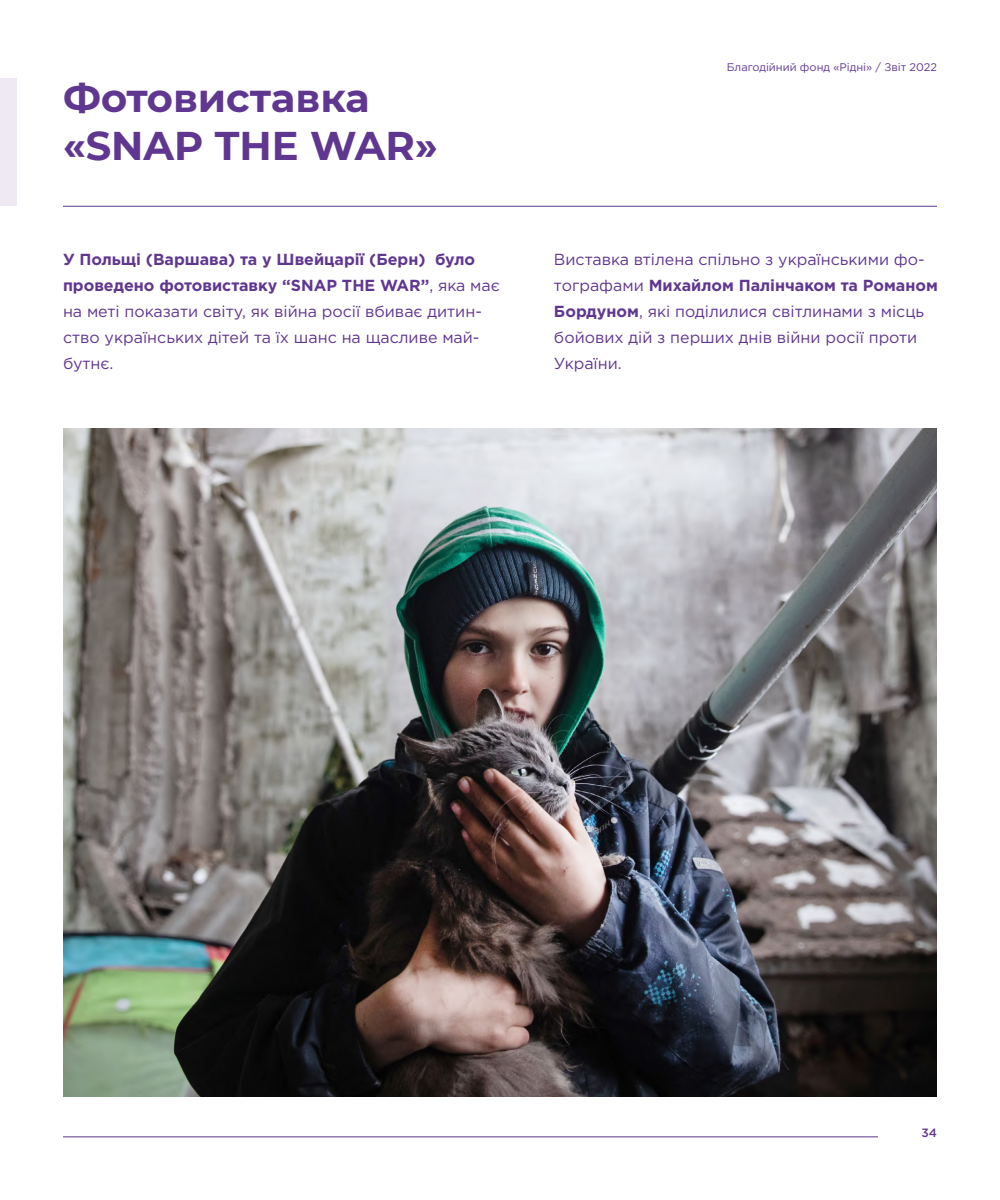
<style>
.page{position:relative;width:1000px;height:1200px;background:#fff}
.page>*{position:absolute;margin:0;border:0;box-sizing:border-box;transform-origin:0 0}
.t1{font:700 40px/48px "Montserrat";color:#603790}
.t2{font:16px/26px "Gotham Pro";color:#603790}
.t3{font:500 12px "Gotham Pro";color:#603790}
.t4{font:11px "Gotham Pro";color:#603790}
.s1{font-weight:700}
</style>
<div class="page">
<hr style="left:63px;top:1137px;width:815px;height:1px;background:#603790">
<div style="left:0;top:78px;width:17px;height:128px;background:#eee9f2"></div>
<hr style="left:63px;top:206px;width:874px;height:1px;background:#603790">
<img style="left:63px;top:428px;width:874px;height:668px">
<h1 class="t1" style="left:63px;top:72px;width:376px">Фотовиставка «SNAP THE WAR»</h1>
<p class="t4" style="left:727px;top:61px;width:212px">Благодійний фонд «Рідні» / Звіт 2022</p>
<p class="t2" style="left:63px;top:246px;width:438px"><span class="s1">У Польщі (Варшава) та у Швейцарії (Берн) було проведено фотовиставку “SNAP THE WAR”</span>, яка має на меті показати світу, як війна росії вбиває дитин&shy;ство українських дітей та їх шанс на щасливе май&shy;бутнє.</p>
<p class="t2" style="left:554px;top:246px;width:385px">Виставка втілена спільно з українськими фо&shy;тографами <span class="s1">Михайлом Палінчаком та Романом Бордуном</span>, які поділилися світлинами з місць бойових дій з перших днів війни росії проти України.</p>
<p class="t3" style="left:921px;top:1126px;width:17px">34</p>
</div>
